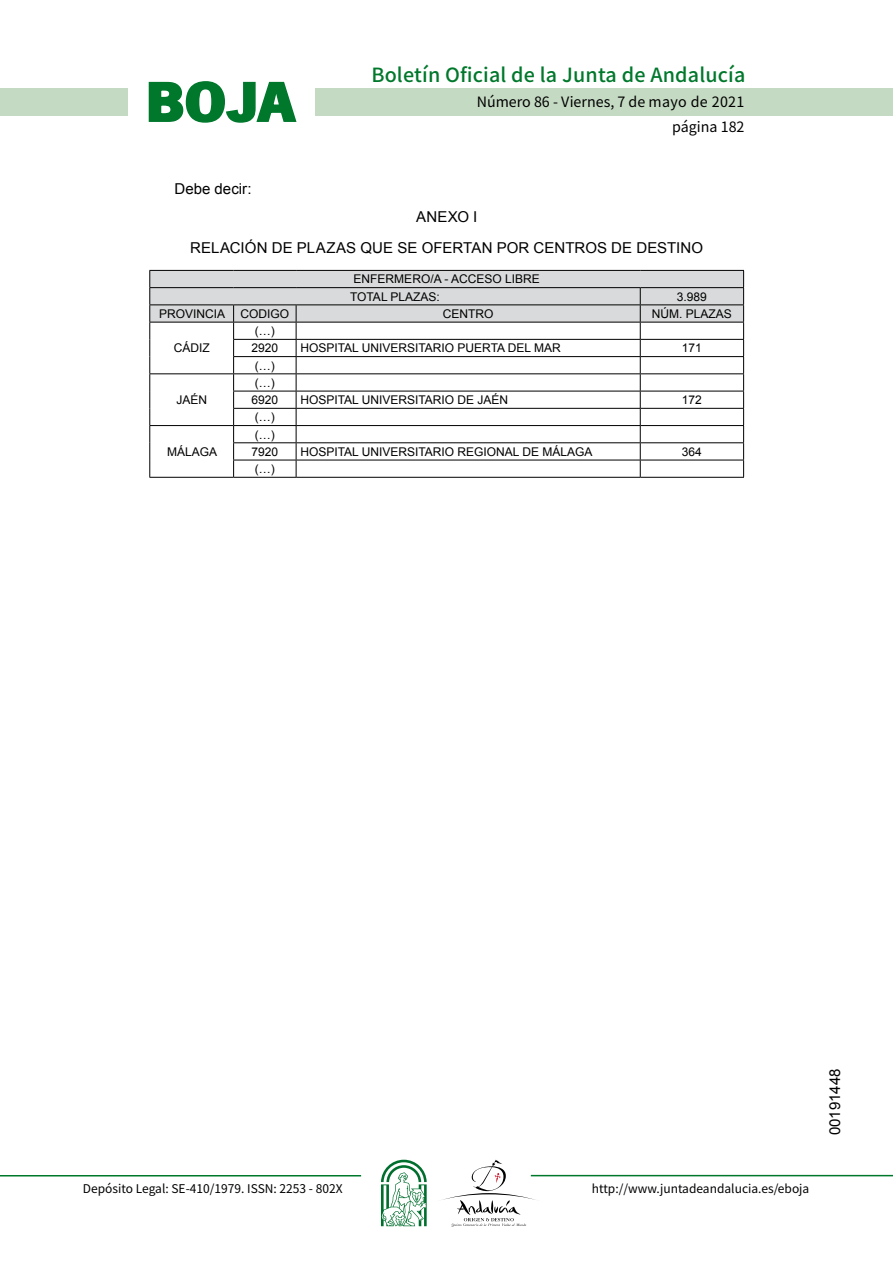
<style>
.page{position:relative;width:893px;height:1263px;background:#fff}
.page>*{position:absolute;margin:0;border:0;box-sizing:border-box;transform-origin:0 0}
.t1{font:700 57.75px "News Got T";color:#00782c;scale:1.14 1}
.t2{font:500 19.5px "Noto Sans HK";letter-spacing:.01em;color:#00782c}
.t3{font:15px/30.8px "Arial";letter-spacing:.005em;color:#000;text-align:center}
.t4{font:14.25px/24.5px "Noto Sans HK";color:#000;text-align:right}
.t5{font:12px/17.2px "Arial";color:#000}
.t6{font:12px "Noto Sans HK";color:#000}
</style>
<div class="page">
<div style="left:315px;top:88px;width:577px;height:28px;background:#c5dac3"></div>
<div style="left:0;top:88px;width:128px;height:28px;background:#c5dac3"></div>
<hr style="left:0;top:1175px;width:361px;height:2px;background:#00782c">
<hr style="left:531px;top:1175px;width:361px;height:1px;background:#00782c">
<svg style="left:148px;top:81px;width:149px;height:42px"></svg>
<svg style="left:442px;top:1160px;width:100px;height:67px"></svg>
<svg style="left:381px;top:1160px;width:45px;height:66px"></svg>
<svg style="left:149px;top:270px;width:595px;height:207px"></svg>
<hr style="left:149px;top:477px;width:84px;height:1px;background:#000">
<hr style="left:233px;top:477px;width:63px;height:1px;background:#000">
<hr style="left:296px;top:477px;width:344px;height:1px;background:#000">
<hr style="left:640px;top:477px;width:104px;height:1px;background:#000">
<h1 class="t1" style="left:145px;top:68px;width:133px">BOJA</h1>
<p class="t3" style="left:174px;top:173px;width:79px">Debe decir:</p>
<h2 class="t2" style="left:371px;top:64px;width:375px">Boletín Oficial de la Junta de Andalucía</h2>
<p class="t4" style="left:476px;top:90px;width:269px">Número 86 - Viernes, 7 de mayo de 2021 página 182</p>
<p class="t3" style="left:190px;top:202px;width:514px">ANEXO I<br>RELACIÓN DE PLAZAS QUE SE OFERTAN POR CENTROS DE DESTINO</p>
<p class="t5" style="left:350px;top:271px;width:191px">ENFERMERO/A - ACCESO LIBRE<br>TOTAL PLAZAS:</p>
<p class="t5" style="left:677px;top:288px;width:32px">3.989</p>
<p class="t5" style="left:159px;top:305px;width:68px">PROVINCIA</p>
<p class="t5" style="left:240px;top:305px;width:50px">CODIGO</p>
<p class="t5" style="left:443px;top:305px;width:52px">CENTRO</p>
<p class="t5" style="left:652px;top:305px;width:82px">NÚM. PLAZAS</p>
<p class="t5" style="left:174px;top:340px;width:37px">CÁDIZ</p>
<p class="t5" style="left:251px;top:322px;width:28px">(…)<br>2920</p>
<p class="t5" style="left:300px;top:340px;width:262px">HOSPITAL UNIVERSITARIO PUERTA DEL MAR</p>
<p class="t5" style="left:682px;top:340px;width:22px">171</p>
<p class="t5" style="left:176px;top:391px;width:32px">JAÉN</p>
<p class="t5" style="left:167px;top:443px;width:52px">MÁLAGA</p>
<p class="t5" style="left:255px;top:357px;width:21px">(…)</p>
<p class="t5" style="left:251px;top:374px;width:28px">(…)<br>6920</p>
<p class="t5" style="left:255px;top:409px;width:21px">(…)</p>
<p class="t5" style="left:251px;top:426px;width:28px">(…)<br>7920</p>
<p class="t5" style="left:255px;top:460px;width:21px">(…)</p>
<p class="t5" style="left:300px;top:391px;width:209px">HOSPITAL UNIVERSITARIO DE JAÉN</p>
<p class="t5" style="left:682px;top:391px;width:22px">172</p>
<p class="t5" style="left:300px;top:443px;width:294px">HOSPITAL UNIVERSITARIO REGIONAL DE MÁLAGA</p>
<p class="t5" style="left:682px;top:443px;width:22px">364</p>
<p class="t6" style="left:83px;top:1181px;width:261px">Depósito Legal: SE-410/1979. ISSN: 2253 - 802X</p>
<p class="t6" style="left:592px;top:1181px;width:219px">http://www.juntadeandalucia.es/eboja</p>
<p class="t3" style="left:819px;top:1135px;width:68px;rotate:-90deg">00191448</p>
</div>
